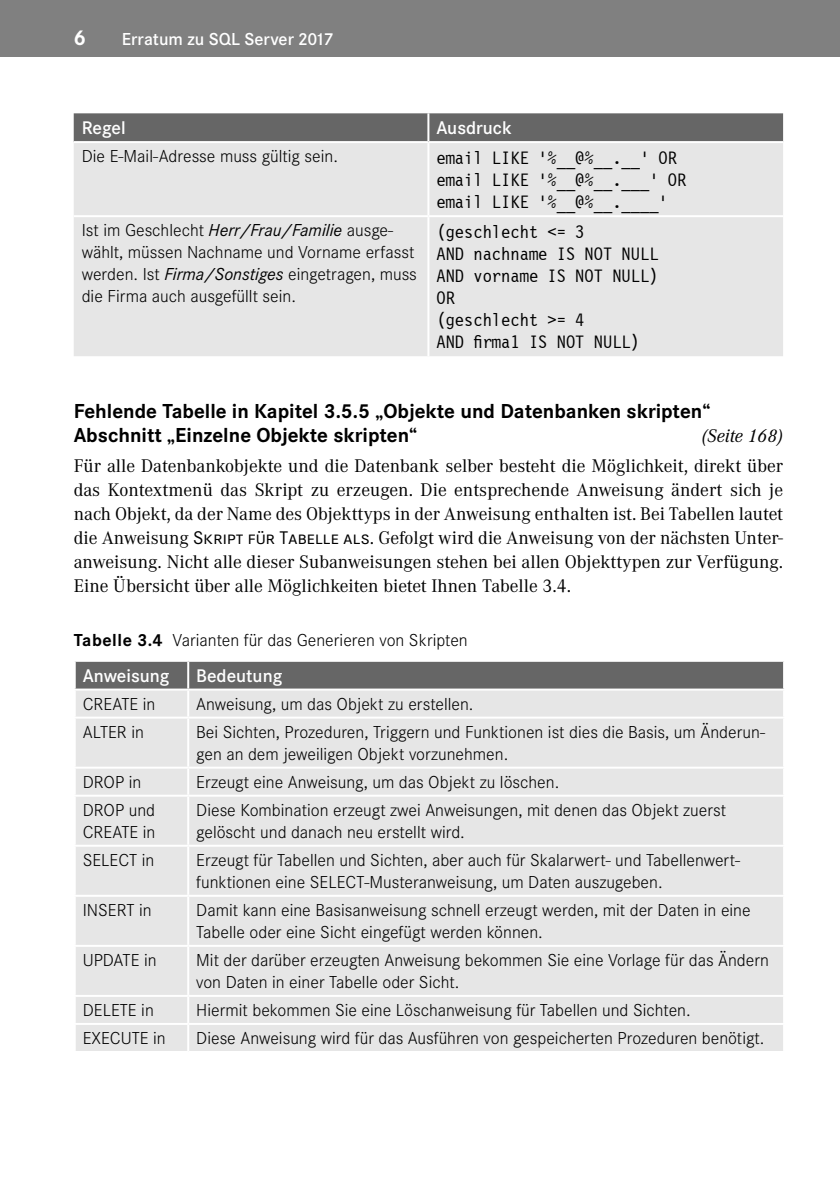
<style>
.page{position:relative;width:840px;height:1192px;background:#fff}
.page>*{position:absolute;margin:0;border:0;box-sizing:border-box;transform-origin:0 0}
.t1{font:700 22px "Corporate S Pro";color:#fff}
.t2{font:700 21px/24px "Corporate S Pro";color:#000}
.t3{font:19px/24px "Corporate A Pro";color:#000;text-align:justify}
.t4{font:600 19px "Corporate S Pro";color:#fff}
.t5{font:italic 19px "Corporate A Pro";color:#000}
.t6{font:18.4px/22px "Letter Gothic 12 Pitch BT";color:#000}
.t7{font:300 18px/22px "Corporate S Pro";color:#000}
.t8{font:600 18px "Corporate S Pro";color:#fff}
.s1{font-weight:400;font-style:italic}
.s2{font-family:"Corporate S Pro"}
.s3{font-weight:700}
</style>
<div class="page">
<div style="left:0;top:0;width:839px;height:57px;background:#808080"></div>
<hr style="left:839px;top:0;width:1px;height:57px;background:#808080">
<div style="left:74px;top:113px;width:708px;height:28px;background:#666"></div>
<div style="left:74px;top:143px;width:708px;height:213px;background:#e6e6e6"></div>
<hr style="left:427px;top:113px;width:2px;height:28px;background:#fff">
<hr style="left:427px;top:143px;width:2px;height:72px;background:#fff">
<hr style="left:74px;top:215px;width:354px;height:2px;background:#fff">
<hr style="left:428px;top:215px;width:354px;height:2px;background:#fff">
<hr style="left:427px;top:217px;width:2px;height:139px;background:#fff">
<div style="left:76px;top:662px;width:706px;height:27px;background:#666"></div>
<div style="left:76px;top:691px;width:706px;height:360px;background:#e6e6e6"></div>
<hr style="left:187px;top:662px;width:2px;height:27px;background:#fff">
<hr style="left:187px;top:691px;width:2px;height:26px;background:#fff">
<hr style="left:74px;top:717px;width:114px;height:2px;background:#fff">
<hr style="left:188px;top:717px;width:596px;height:2px;background:#fff">
<hr style="left:187px;top:719px;width:2px;height:48px;background:#fff">
<hr style="left:74px;top:767px;width:114px;height:2px;background:#fff">
<hr style="left:188px;top:767px;width:596px;height:2px;background:#fff">
<hr style="left:187px;top:769px;width:2px;height:26px;background:#fff">
<hr style="left:74px;top:795px;width:114px;height:2px;background:#fff">
<hr style="left:188px;top:795px;width:596px;height:2px;background:#fff">
<hr style="left:187px;top:797px;width:2px;height:48px;background:#fff">
<hr style="left:74px;top:845px;width:114px;height:2px;background:#fff">
<hr style="left:188px;top:845px;width:596px;height:2px;background:#fff">
<hr style="left:187px;top:847px;width:2px;height:48px;background:#fff">
<hr style="left:74px;top:895px;width:114px;height:2px;background:#fff">
<hr style="left:188px;top:895px;width:596px;height:2px;background:#fff">
<hr style="left:187px;top:897px;width:2px;height:48px;background:#fff">
<hr style="left:74px;top:945px;width:114px;height:2px;background:#fff">
<hr style="left:188px;top:945px;width:596px;height:2px;background:#fff">
<hr style="left:187px;top:947px;width:2px;height:48px;background:#fff">
<hr style="left:74px;top:995px;width:114px;height:2px;background:#fff">
<hr style="left:188px;top:995px;width:596px;height:2px;background:#fff">
<hr style="left:187px;top:997px;width:2px;height:26px;background:#fff">
<hr style="left:74px;top:1023px;width:114px;height:2px;background:#fff">
<hr style="left:188px;top:1023px;width:596px;height:2px;background:#fff">
<hr style="left:187px;top:1025px;width:2px;height:26px;background:#fff">
<p class="t1" style="left:74px;top:31px;width:14px">6</p>
<p class="t8" style="left:122px;top:33px;width:211px">Erratum zu SQL Server 2017</p>
<p class="t4" style="left:82px;top:121px;width:45px">Regel</p>
<p class="t4" style="left:436px;top:121px;width:77px">Ausdruck</p>
<p class="t7" style="left:82px;top:147px;width:257px">Die E-Mail-Adresse muss gültig sein.</p>
<p class="t6" style="left:436px;top:148px;width:251px">email LIKE '%__@%__.__' OR email LIKE '%__@%__.___' OR email LIKE '%__@%__.____'</p>
<p class="t7" style="left:82px;top:221px;width:336px">Ist im Geschlecht <span class="s1">Herr/Frau/Familie</span> ausge&shy;wählt, müssen Nachname und Vorname erfasst werden. Ist <span class="s1">Firma/Sonstiges</span> eingetragen, muss die Firma auch ausgefüllt sein.</p>
<p class="t6" style="left:436px;top:222px;width:223px">(geschlecht &lt;= 3<br>AND nachname IS NOT NULL<br>AND vorname IS NOT NULL)<br>OR<br>(geschlecht &gt;= 4<br>AND firma1 IS NOT NULL)</p>
<p class="t2" style="left:74px;top:401px;width:638px">Fehlende Tabelle in Kapitel 3.5.5 „Objekte und Datenbanken skripten“<br>Abschnitt „Einzelne Objekte skripten“</p>
<p class="t5" style="left:701px;top:423px;width:83px">(Seite 168)</p>
<p class="t3" style="left:74px;top:455px;width:710px">Für alle Datenbankobjekte und die Datenbank selber besteht die Möglichkeit, direkt über das Kontextmenü das Skript zu erzeugen. Die entsprechende Anweisung ändert sich je nach Objekt, da der Name des Objekttyps in der Anweisung enthalten ist. Bei Tabellen lautet die Anweisung <span class="s2">Skript für Tabelle als</span>. Gefolgt wird die Anweisung von der nächsten Unter&shy;anweisung. Nicht alle dieser Subanweisungen stehen bei allen Objekttypen zur Verfügung.<br>Eine Übersicht über alle Möglichkeiten bietet Ihnen Tabelle 3.4.</p>
<p class="t7" style="left:74px;top:631px;width:395px"><span class="s3">Tabelle 3.4</span> Varianten für das Generieren von Skripten</p>
<p class="t4" style="left:83px;top:669px;width:88px">Anweisung</p>
<p class="t4" style="left:196px;top:669px;width:88px">Bedeutung</p>
<p class="t7" style="left:83px;top:694px;width:74px">CREATE in</p>
<p class="t7" style="left:196px;top:694px;width:279px">Anweisung, um das Objekt zu erstellen.</p>
<p class="t7" style="left:83px;top:722px;width:63px">ALTER in</p>
<p class="t7" style="left:196px;top:722px;width:570px">Bei Sichten, Prozeduren, Triggern und Funktionen ist dies die Basis, um Änderun&shy;gen an dem jeweiligen Objekt vorzunehmen.</p>
<p class="t7" style="left:83px;top:772px;width:60px">DROP in</p>
<p class="t7" style="left:196px;top:772px;width:364px">Erzeugt eine Anweisung, um das Objekt zu löschen.</p>
<p class="t7" style="left:83px;top:800px;width:74px">DROP und<br>CREATE in</p>
<p class="t7" style="left:196px;top:800px;width:531px">Diese Kombination erzeugt zwei Anweisungen, mit denen das Objekt zuerst gelöscht und danach neu erstellt wird.</p>
<p class="t7" style="left:83px;top:850px;width:73px">SELECT in</p>
<p class="t7" style="left:196px;top:850px;width:545px">Erzeugt für Tabellen und Sichten, aber auch für Skalarwert- und Tabellenwert&shy;funktionen eine SELECT-Musteranweisung, um Daten auszugeben.</p>
<p class="t7" style="left:83px;top:901px;width:70px">INSERT in</p>
<p class="t7" style="left:196px;top:901px;width:555px">Damit kann eine Basisanweisung schnell erzeugt werden, mit der Daten in eine<br>Tabelle oder eine Sicht eingefügt werden können.</p>
<p class="t7" style="left:83px;top:951px;width:75px">UPDATE in</p>
<p class="t7" style="left:196px;top:951px;width:574px">Mit der darüber erzeugten Anweisung bekommen Sie eine Vorlage für das Ändern von Daten in einer Tabelle oder Sicht.</p>
<p class="t7" style="left:83px;top:1001px;width:73px">DELETE in</p>
<p class="t7" style="left:196px;top:1001px;width:496px">Hiermit bekommen Sie eine Löschanweisung für Tabellen und Sichten.</p>
<p class="t7" style="left:83px;top:1029px;width:84px">EXECUTE in</p>
<p class="t7" style="left:196px;top:1029px;width:569px">Diese Anweisung wird für das Ausführen von gespeicherten Prozeduren benötigt.</p>
</div>
